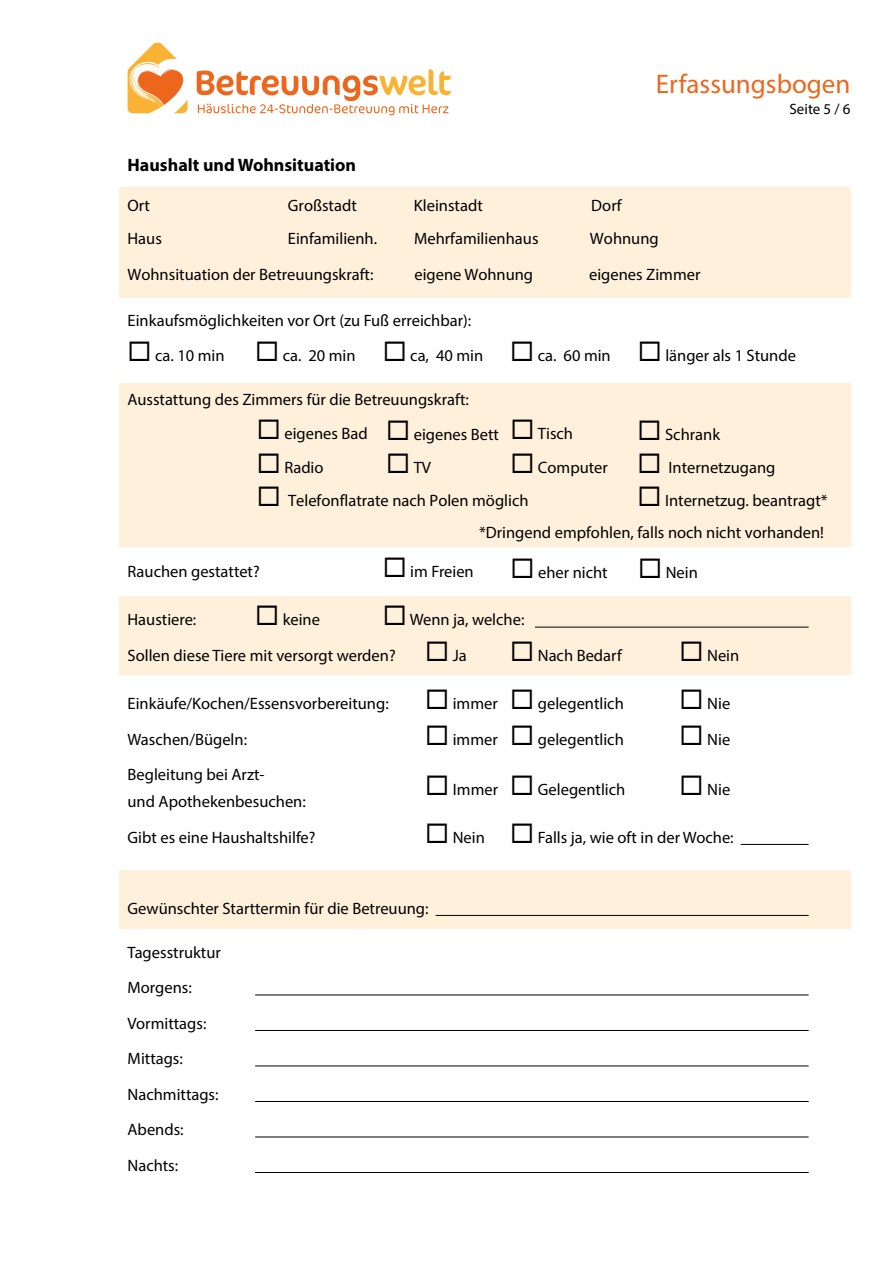
<style>
.page{position:relative;width:893px;height:1263px;background:#fff}
.page>*{position:absolute;margin:0;border:0;box-sizing:border-box;transform-origin:0 0}
.t1{font:27px "Myriad Pro";color:#ec671d}
.t2{font:700 18px "Myriad Pro";color:#000}
.t3{font:16.5px/35.5px "Myriad Pro";color:#000}
.t4{font:15px "Myriad Pro";color:#000}
</style>
<div class="page">
<div style="left:119px;top:187px;width:731px;height:111px;background:#fff0db"></div>
<div style="left:119px;top:383px;width:731px;height:164px;background:#fff0db"></div>
<div style="left:119px;top:596px;width:731px;height:79px;background:#fff0db"></div>
<div style="left:119px;top:870px;width:731px;height:59px;background:#fff0db"></div>
<svg style="left:197px;top:69px;width:254px;height:46px"></svg>
<svg style="left:128px;top:42px;width:59px;height:71px"></svg>
<hr style="left:535px;top:627px;width:274px;height:1px;background:#000">
<hr style="left:741px;top:844px;width:68px;height:1px;background:#000">
<hr style="left:436px;top:915px;width:373px;height:1px;background:#000">
<hr style="left:255px;top:994px;width:554px;height:1px;background:#000">
<hr style="left:255px;top:1030px;width:554px;height:1px;background:#000">
<hr style="left:255px;top:1065px;width:554px;height:1px;background:#000">
<hr style="left:255px;top:1101px;width:554px;height:1px;background:#000">
<hr style="left:255px;top:1136px;width:554px;height:1px;background:#000">
<hr style="left:255px;top:1172px;width:554px;height:1px;background:#000">
<p class="t2" style="left:128px;top:153px;width:230px">Haushalt und Wohnsituation</p>
<p class="t3" style="left:128px;top:187px;width:24px">Ort</p>
<p class="t3" style="left:288px;top:188px;width:70px">Großstadt</p>
<p class="t3" style="left:414px;top:187px;width:70px">Kleinstadt</p>
<p class="t3" style="left:591px;top:187px;width:32px">Dorf</p>
<h1 class="t1" style="left:656px;top:67px;width:196px">Erfassungsbogen</h1>
<p class="t4" style="left:789px;top:99px;width:62px">Seite 5 / 6</p>
<p class="t3" style="left:128px;top:220px;width:36px">Haus</p>
<p class="t3" style="left:288px;top:221px;width:91px">Einfamilienh.</p>
<p class="t3" style="left:414px;top:221px;width:126px">Mehrfamilienhaus</p>
<p class="t3" style="left:590px;top:221px;width:70px">Wohnung</p>
<p class="t3" style="left:127px;top:256px;width:247px">Wohnsituation der Betreuungskraft:</p>
<p class="t3" style="left:414px;top:256px;width:120px">eigene Wohnung</p>
<p class="t3" style="left:589px;top:256px;width:113px">eigenes Zimmer</p>
<p class="t3" style="left:128px;top:302px;width:345px">Einkaufsmöglichkeiten vor Ort (zu Fuß erreichbar):</p>
<p class="t3" style="left:128px;top:338px;width:670px">◻ ca. 10 min ◻ ca. 20 min ◻ ca, 40 min ◻ ca. 60 min ◻ länger als 1 Stunde</p>
<p class="t3" style="left:128px;top:382px;width:343px">Ausstattung des Zimmers für die Betreuungskraft:</p>
<p class="t3" style="left:386px;top:416px;width:114px">◻ eigenes Bett</p>
<p class="t3" style="left:386px;top:449px;width:46px">◻TV</p>
<p class="t3" style="left:257px;top:415px;width:112px">◻ eigenes Bad</p>
<p class="t3" style="left:257px;top:449px;width:68px">◻ Radio</p>
<p class="t3" style="left:257px;top:483px;width:273px">◻ Telefonflatrate nach Polen möglich</p>
<p class="t3" style="left:510px;top:415px;width:64px">◻ Tisch</p>
<p class="t3" style="left:510px;top:449px;width:99px">◻ Computer</p>
<p class="t3" style="left:638px;top:416px;width:84px">◻ Schrank</p>
<p class="t3" style="left:638px;top:449px;width:139px">◻ Internetzugang</p>
<p class="t3" style="left:638px;top:482px;width:192px">◻ Internetzug. beantragt*</p>
<p class="t3" style="left:479px;top:514px;width:346px">*Dringend empfohlen, falls noch nicht vorhanden!</p>
<p class="t3" style="left:128px;top:554px;width:134px">Rauchen gestattet?</p>
<p class="t3" style="left:383px;top:554px;width:93px">◻ im Freien</p>
<p class="t3" style="left:511px;top:554px;width:189px">◻ eher nicht ◻ Nein</p>
<p class="t3" style="left:128px;top:602px;width:70px">Haustiere:</p>
<p class="t3" style="left:255px;top:602px;width:66px">◻ keine</p>
<p class="t3" style="left:128px;top:602px;width:398px;text-indent:255px">◻ Wenn ja, welche:<br>Sollen diese Tiere mit versorgt werden? ◻ Ja</p>
<p class="t3" style="left:510px;top:637px;width:113px">◻ Nach Bedarf</p>
<p class="t3" style="left:680px;top:637px;width:61px">◻ Nein</p>
<p class="t3" style="left:128px;top:686px;width:263px">Einkäufe/Kochen/Essensvorbereitung:</p>
<p class="t3" style="left:425px;top:686px;width:200px">◻ immer ◻ gelegentlich</p>
<p class="t3" style="left:680px;top:686px;width:52px">◻ Nie</p>
<p class="t3" style="left:128px;top:721px;width:121px">Waschen/Bügeln:</p>
<p class="t3" style="left:425px;top:721px;width:200px">◻ immer ◻ gelegentlich</p>
<p class="t3" style="left:680px;top:721px;width:52px">◻ Nie</p>
<p class="t3" style="left:128px;top:761px;width:180px;line-height:27px">Begleitung bei Arzt-<br>und Apothekenbesuchen:</p>
<p class="t3" style="left:425px;top:772px;width:202px">◻ Immer ◻ Gelegentlich</p>
<p class="t3" style="left:680px;top:772px;width:52px">◻ Nie</p>
<p class="t3" style="left:128px;top:819px;width:190px">Gibt es eine Haushaltshilfe?</p>
<p class="t3" style="left:425px;top:819px;width:310px">◻ Nein ◻ Falls ja, wie oft in der Woche:</p>
<p class="t3" style="left:128px;top:890px;width:303px">Gewünschter Starttermin für die Betreuung:</p>
<p class="t3" style="left:128px;top:934px;width:95px">Tagesstruktur<br>Morgens:<br>Vormittags:<br>Mittags:<br>Nachmittags:<br>Abends:<br>Nachts:</p>
</div>
